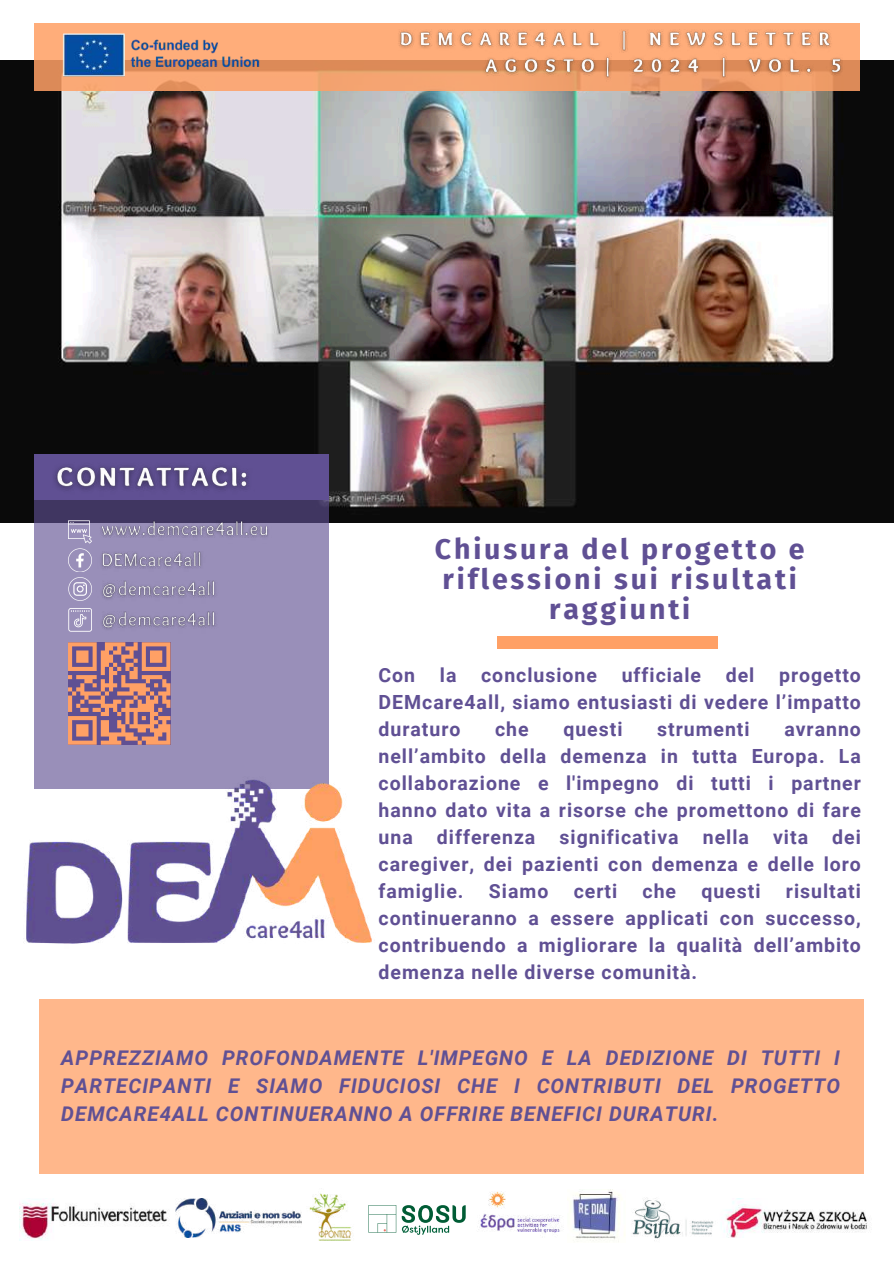
<style>
.page{position:relative;width:894px;height:1264px;background:#fff}
.page>*{position:absolute;margin:0;border:0;box-sizing:border-box;transform-origin:0 0}
.t1{font:700 28.5px/30.3px "Fira Sans";letter-spacing:.1em;color:#605094;text-align:center}
.t2{font:italic 700 20.25px/28.2px "Roboto";letter-spacing:.05em;color:#605094;text-align:justify}
.t3{font:700 19.5px/27px "Roboto";letter-spacing:.05em;color:#605094;text-align:justify}
</style>
<div class="page">
<img style="left:0;top:61px;width:893px;height:461px">
<div style="left:34px;top:455px;width:295px;height:45px;background:#605093"></div>
<svg style="left:34px;top:500px;width:295px;height:258px;background:#8f85af"></svg>
<svg style="left:68px;top:608px;width:24px;height:23px"></svg>
<svg style="left:68px;top:520px;width:24px;height:80px;background:#a8a0c3"></svg>
<svg style="left:68px;top:642px;width:102px;height:102px;background:#b47a7a"></svg>
<hr style="left:146px;top:740px;width:24px;height:4px;background:#ffa065">
<img style="left:26px;top:758px;width:346px;height:244px">
<div style="left:496px;top:636px;width:221px;height:12px;background:#ffa065"></div>
<svg style="left:368px;top:1205px;width:97px;height:29px"></svg>
<img style="left:724px;top:1198px;width:144px;height:39px">
<img style="left:175px;top:1198px;width:126px;height:39px">
<img style="left:20px;top:1201px;width:148px;height:39px">
<img style="left:632px;top:1198px;width:82px;height:43px">
<img style="left:567px;top:1189px;width:58px;height:53px">
<img style="left:478px;top:1191px;width:82px;height:42px">
<img style="left:309px;top:1193px;width:43px;height:47px">
<svg style="left:34px;top:23px;width:825px;height:68px;background:#f5a471"></svg>
<img style="left:57px;top:33px;width:213px;height:45px">
<div style="left:40px;top:999px;width:823px;height:175px;background:#ffb78b"></div>
<img style="left:94px;top:514px;width:180px;height:29px">
<img style="left:96px;top:545px;width:112px;height:29px">
<img style="left:96px;top:574px;width:125px;height:61px">
<img style="left:55px;top:465px;width:194px;height:26px">
<img style="left:392px;top:24px;width:458px;height:61px">
<h1 class="t1" style="left:435px;top:534px;width:371px">Chiusura del progetto e riflessioni sui risultati raggiunti</h1>
<p class="t3" style="left:378px;top:662px;width:38px">Con</p>
<p class="t3" style="left:440px;top:662px;width:18px">la</p>
<p class="t3" style="left:481px;top:662px;width:117px">conclusione</p>
<p class="t3" style="left:621px;top:662px;width:81px">ufficiale</p>
<p class="t3" style="left:725px;top:662px;width:30px">del</p>
<p class="t3" style="left:378px;top:662px;width:483px;text-indent:400px">progetto DEMcare4all, siamo entusiasti di vedere l’impatto duraturo</p>
<p class="t3" style="left:495px;top:716px;width:35px">che</p>
<p class="t3" style="left:563px;top:716px;width:61px">questi</p>
<p class="t3" style="left:657px;top:716px;width:94px">strumenti</p>
<p class="t3" style="left:378px;top:716px;width:483px;text-indent:405px">avranno nell’ambito della demenza in tutta Europa. La collaborazione e l'impegno di tutti i partner hanno dato vita a risorse che promettono di fare una differenza significativa nella vita dei caregiver, dei pazienti con demenza e delle loro famiglie.</p>
<p class="t3" style="left:378px;top:878px;width:483px;text-indent:407px">risultati continueranno a essere applicati con successo, contribuendo a migliorare la qualità dell’ambito demenza nelle diverse comunità.</p>
<p class="t3" style="left:489px;top:878px;width:61px">Siamo</p>
<p class="t3" style="left:573px;top:878px;width:45px">certi</p>
<p class="t3" style="left:642px;top:878px;width:35px">che</p>
<p class="t3" style="left:701px;top:878px;width:61px">questi</p>
<p class="t2" style="left:61px;top:1043px;width:780px">APPREZZIAMO PROFONDAMENTE L'IMPEGNO E LA DEDIZIONE DI TUTTI I PARTECIPANTI E SIAMO FIDUCIOSI CHE I CONTRIBUTI DEL PROGETTO DEMCARE4ALL CONTINUERANNO A OFFRIRE BENEFICI DURATURI.</p>
</div>
